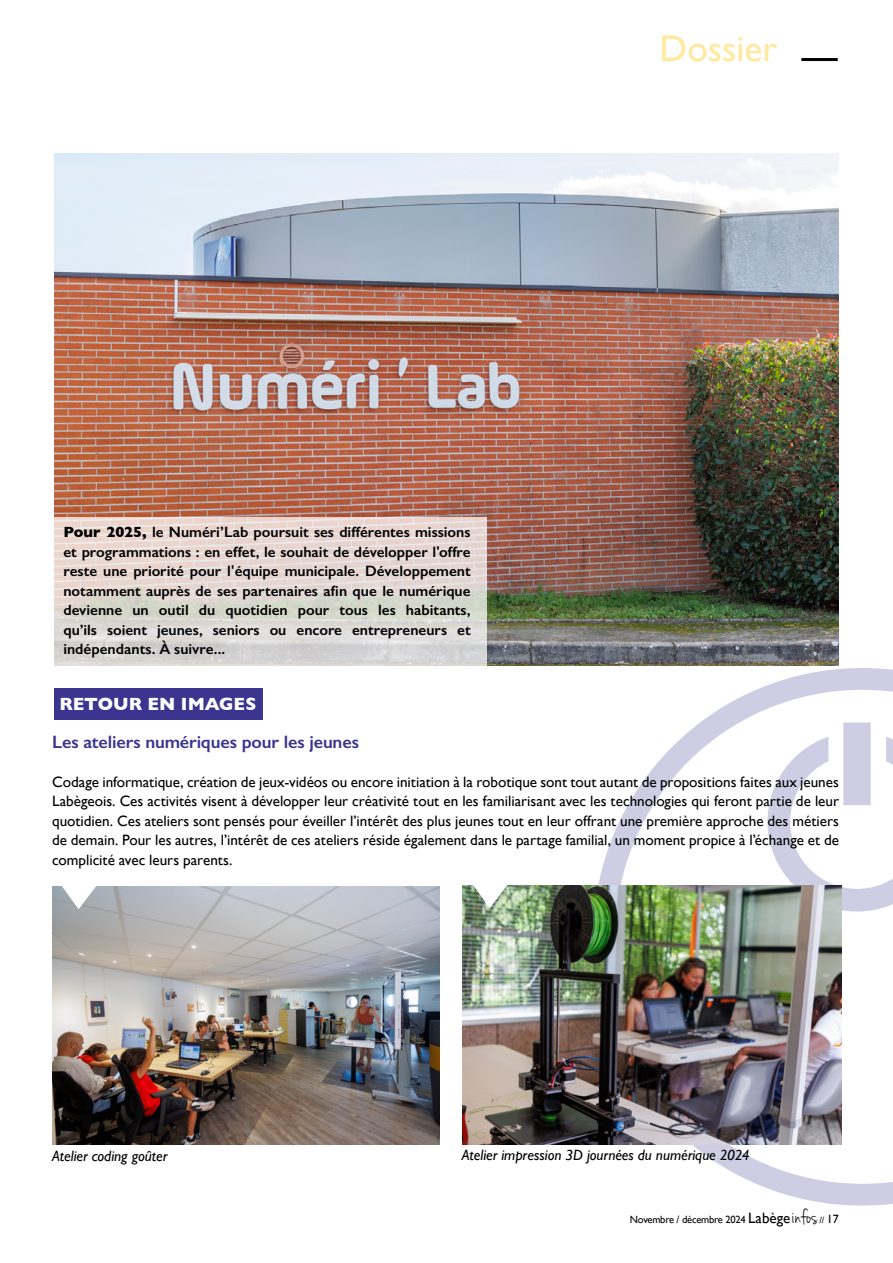
<style>
.page{position:relative;width:893px;height:1263px;background:#fff}
.page>*{position:absolute;margin:0;border:0;box-sizing:border-box;transform-origin:0 0}
.t1{font:37.2px "Gill Sans";color:#ffe99e}
.t2{font:600 18px "Gill Sans";letter-spacing:-.01em;color:#3c358f}
.t3{font:700 18px "Gill Sans";color:#fff}
.t4{font:15px/19.5px "Gill Sans";color:#000;text-align:justify}
.t5{font:600 15px/19.5px "Gill Sans";color:#000;text-align:justify}
.t6{font:italic 15px "Gill Sans";letter-spacing:-.005em;color:#000}
.t7{font:10.5px "Gill Sans";letter-spacing:-.02em;color:#000}
.t8{font:9px "Gill Sans";color:#000}
.s1{font-weight:700}
.s2{font-size:15px}
.s3{font-family:"Jenna Sue";font-size:22.5px}
.s4{font-size:12px}
</style>
<div class="page">
<svg style="left:593px;top:668px;width:300px;height:537px"></svg>
<svg style="left:767px;top:722px;width:126px;height:189px"></svg>
<img style="left:54px;top:154px;width:785px;height:511px">
<hr style="left:801px;top:58px;width:37px;height:3px;background:#000">
<svg style="left:54px;top:517px;width:432px;height:148px;background:#e0d8d3"></svg>
<div style="left:54px;top:688px;width:209px;height:32px;background:#3c358f"></div>
<img style="left:52px;top:886px;width:387px;height:258px">
<img style="left:462px;top:885px;width:380px;height:259px">
<svg style="left:60px;top:886px;width:39px;height:23px"></svg>
<svg style="left:471px;top:885px;width:39px;height:23px"></svg>
<p class="t5" style="left:63px;top:522px;width:409px"><span class="s1">Pour 2025,</span> le Numéri’Lab poursuit ses différentes missions et programmations : en effet, le souhait de développer l'offre reste une priorité pour l'équipe municipale. Développement notamment auprès de ses partenaires afin que le numérique devienne un outil du quotidien pour tous les habitants, qu’ils soient jeunes, seniors ou encore entrepreneurs et indépendants. À suivre...</p>
<h1 class="t1" style="left:660px;top:27px;width:119px">Dossier</h1>
<p class="t3" style="left:59px;top:690px;width:199px">RETOUR EN IMAGES</p>
<p class="t2" style="left:52px;top:731px;width:308px">Les ateliers numériques pour les jeunes</p>
<p class="t4" style="left:52px;top:772px;width:788px">Codage informatique, création de jeux-vidéos ou encore initiation à la robotique sont tout autant de propositions faites aux jeunes Labègeois. Ces activités visent à développer leur créativité tout en les familiarisant avec les technologies qui feront partie de leur quotidien. Ces ateliers sont pensés pour éveiller l’intérêt des plus jeunes tout en leur offrant une première approche des métiers de demain. Pour les autres, l’intérêt de ces ateliers réside également dans le partage familial, un moment propice à l’échange et de complicité avec leurs parents.</p>
<p class="t6" style="left:52px;top:1147px;width:117px">Atelier coding goûter</p>
<p class="t6" style="left:462px;top:1146px;width:289px">Atelier impression 3D journées du numérique 2024</p>
<p class="t7" style="left:630px;top:1213px;width:189px">Novembre / décembre 2024 <span class="s2">Labège</span><span class="s3">infos</span></p>
<p class="t8" style="left:819px;top:1214px;width:21px">// <span class="s4">17</span></p>
</div>
